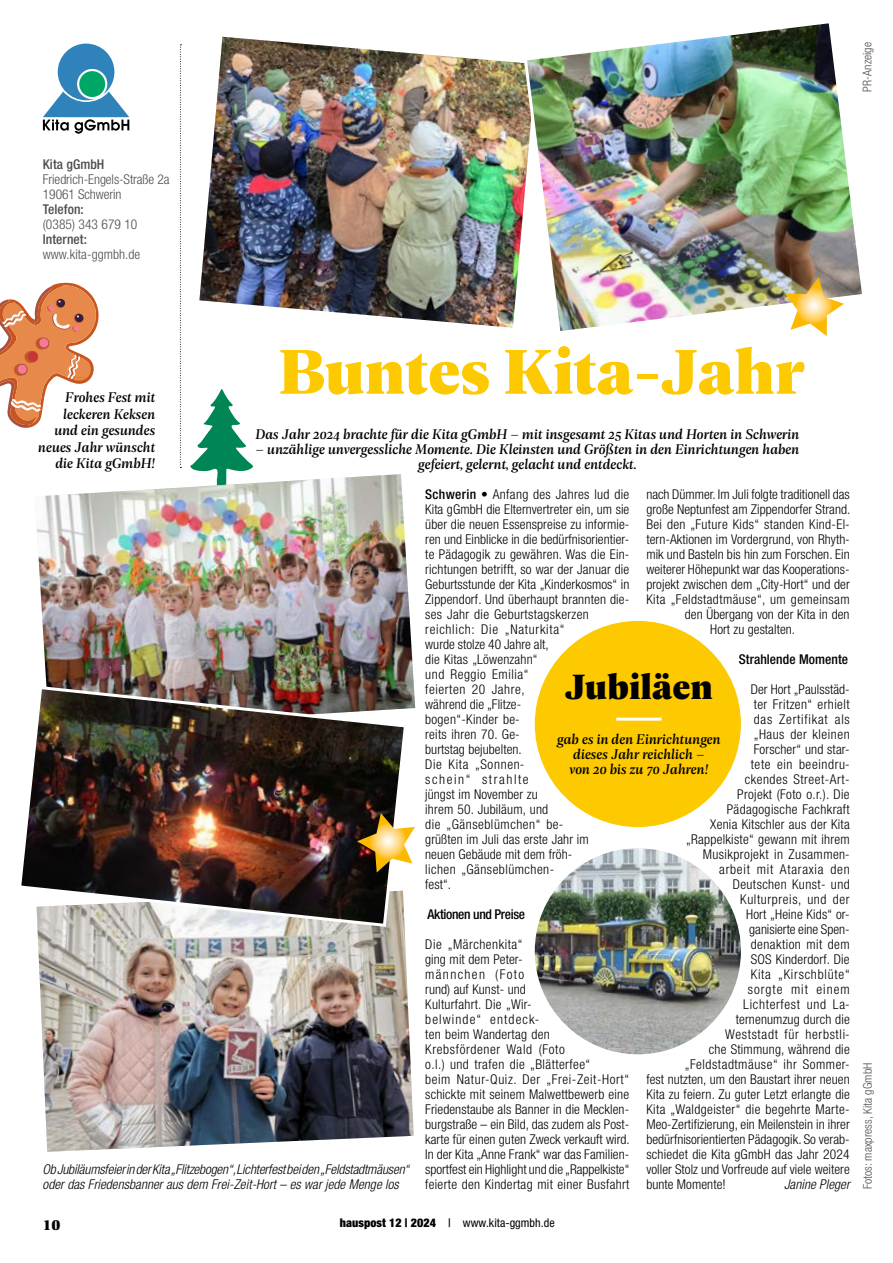
<style>
.page{position:relative;width:893px;height:1263px;background:#fff}
.page>*{position:absolute;margin:0;border:0;box-sizing:border-box;transform-origin:0 0}
.t1{font:900 67.5px "Geller Headline";letter-spacing:.005em;color:#fdc900}
.t2{font:900 37.5px "Geller Headline";letter-spacing:.005em;color:#000}
.t3{font:italic 500 15px/16.5px "Geller Headline";letter-spacing:.005em;color:#000;text-align:center}
.t4{font:900 15px "Geller Headline";color:#000}
.t5{font:300 condensed 13.5px/15px "Helvetica Neue LT Std";letter-spacing:.015em;color:#000}
.t6{font:italic 300 condensed 13.5px/15px "Helvetica Neue LT Std";letter-spacing:-.01em;color:#000}
.t7{font:300 condensed 13.5px/15px "Helvetica Neue LT Std";letter-spacing:-.005em;color:#4d4d4c}
.t8{font:300 condensed 13.5px "Helvetica Neue LT Std";letter-spacing:.04em;color:#000}
.t9{font:300 condensed 13.5px "Helvetica Neue LT Std";letter-spacing:.055em;color:#000}
.t10{font:300 condensed 13.5px "Helvetica Neue LT Std";letter-spacing:.035em;color:#000}
.t11{font:300 condensed 13.5px "Helvetica Neue LT Std";letter-spacing:.05em;color:#000}
.t12{font:300 condensed 13.5px "Helvetica Neue LT Std";letter-spacing:.045em;color:#000}
.t13{font:500 condensed 13.5px "Helvetica Neue LT Std";letter-spacing:.005em;color:#4d4d4c}
.t14{font:500 condensed 13.5px "Helvetica Neue LT Std";letter-spacing:-.025em;color:#000}
.t15{font:500 condensed 13.5px "Helvetica Neue LT Std";color:#000}
.t16{font:300 condensed 13.5px "Helvetica Neue LT Std";letter-spacing:.075em;color:#000}
.t17{font:300 condensed 12px "Helvetica Neue LT Std";letter-spacing:.005em;color:#4d4d4c}
.t18{font:condensed 12px "Helvetica Neue LT Std";letter-spacing:.005em;color:#000}
.s1{font-weight:500}
.s2{font-weight:900}
</style>
<div class="page">
<svg style="left:190px;top:389px;width:63px;height:85px"></svg>
<svg style="left:180px;top:44px;width:1px;height:424px"></svg>
<svg style="left:43px;top:44px;width:86px;height:90px"></svg>
<img style="left:199px;top:37px;width:323px;height:291px">
<img style="left:37px;top:474px;width:378px;height:235px">
<div style="left:532px;top:618px;width:212px;height:212px;background:#fdc900;border-radius:50%"></div>
<div style="left:529px;top:615px;width:217px;height:217px;border:5px solid #fff;border-radius:50%"></div>
<img style="left:535px;top:849px;width:205px;height:205px">
<div style="left:529px;top:843px;width:217px;height:217px;border:5px solid #fff;border-radius:50%"></div>
<hr style="left:616px;top:718px;width:46px;height:3px;background:#fff">
<svg style="left:0;top:282px;width:99px;height:146px"></svg>
<img style="left:522px;top:23px;width:340px;height:308px">
<img style="left:37px;top:928px;width:377px;height:224px">
<img style="left:21px;top:684px;width:388px;height:244px">
<svg style="left:357px;top:813px;width:58px;height:59px"></svg>
<svg style="left:785px;top:277px;width:59px;height:59px"></svg>
<p class="t13" style="left:43px;top:156px;width:63px">Kita gGmbH</p>
<p class="t7" style="left:43px;top:171px;width:128px">Friedrich-Engels-Straße 2a<br>19061 Schwerin</p>
<p class="t13" style="left:43px;top:201px;width:42px">Telefon:</p>
<p class="t7" style="left:43px;top:216px;width:96px">(0385) 343 679 10</p>
<p class="t13" style="left:43px;top:231px;width:46px">Internet:</p>
<p class="t7" style="left:43px;top:246px;width:99px">www.kita-ggmbh.de</p>
<p class="t17" style="left:860px;top:92px;width:51px;rotate:-90deg">PR-Anzeige</p>
<h1 class="t1" style="left:278px;top:323px;width:527px">Buntes Kita-Jahr</h1>
<p class="t3" style="left:256px;top:425px;width:545px">Das Jahr 2024 brachte für die Kita gGmbH – mit insgesamt 25 Kitas und Horten in Schwerin</p>
<p class="t3" style="left:256px;top:441px;width:545px;line-height:15px">– unzählige unvergessliche Momente. Die Kleinsten und Größten in den Einrichtungen haben gefeiert, gelernt, gelacht und entdeckt.</p>
<p class="t5" style="left:425px;top:486px;width:206px"><span class="s1">Schwerin •</span> Anfang des Jahres lud die<br>Kita gGmbH die Elternvertreter ein, um sie über die neuen Essenspreise zu informie&shy;ren und Einblicke in die bedürfnisorientier&shy;te Pädagogik zu gewähren. Was die Ein&shy;richtungen betrifft, so war der Januar die<br>Geburtsstunde der Kita „Kinderkosmos“ in<br>Zippendorf. Und überhaupt brannten die&shy;ses Jahr die Geburtstagskerzen reichlich: Die „Naturkita“<br>wurde stolze 40 Jahre alt,<br>die Kitas „Löwenzahn“<br>und Reggio Emilia“<br>feierten 20 Jahre,<br>während die „Flitze-<br>bogen“-Kinder be-<br>reits ihren 70. Ge-<br>burtstag bejubelten.<br>Die Kita „Sonnen-<br>schein“ strahlte<br>jüngst im November zu<br>ihrem 50. Jubiläum, und<br>die „Gänseblümchen“ be-<br>grüßten im Juli das erste Jahr im<br>neuen Gebäude mit dem fröh-<br>lichen „Gänseblümchen-<br>fest“.</p>
<p class="t14" style="left:427px;top:906px;width:99px">Aktionen und Preise</p>
<p class="t5" style="left:425px;top:936px;width:206px">Die „Märchenkita“<br>ging mit dem Peter-<br>männchen (Foto<br>rund) auf Kunst- und<br>Kulturfahrt. Die „Wir-<br>belwinde“ entdeck-<br>ten beim Wandertag den<br>Krebsfördener Wald (Foto<br>o.l.) und trafen die „Blätterfee“<br>beim Natur-Quiz. Der „Frei-Zeit-Hort“ schickte mit seinem Malwettbewerb eine<br>Friedenstaube als Banner in die Mecklen&shy;burgstraße – ein Bild, das zudem als Post&shy;karte für einen guten Zweck verkauft wird.<br>In der Kita „Anne Frank“ war das Familien&shy;sportfest ein Highlight und die „Rappelkiste“ feierte den Kindertag mit einer Busfahrt</p>
<p class="t3" style="left:38px;top:389px;width:118px;text-align:right">Frohes Fest mit leckeren Keksen und ein gesundes neues Jahr wünscht die Kita gGmbH!</p>
<p class="t5" style="left:646px;top:486px;width:205px">nach Dümmer. Im Juli folgte traditionell das</p>
<p class="t5" style="left:646px;top:501px;width:206px">große Neptunfest am Zippendorfer Strand.</p>
<p class="t5" style="left:646px;top:516px;width:205px">Bei den „Future Kids“ standen Kind-El-</p>
<p class="t5" style="left:646px;top:531px;width:205px">tern-Aktionen im Vordergrund, von Rhyth-</p>
<p class="t5" style="left:646px;top:546px;width:205px">mik und Basteln bis hin zum Forschen. Ein</p>
<p class="t5" style="left:646px;top:561px;width:205px">weiterer Höhepunkt war das Kooperations-</p>
<p class="t5" style="left:646px;top:576px;width:205px">projekt zwischen dem „City-Hort“ und der</p>
<p class="t5" style="left:646px;top:591px;width:205px">Kita „Feldstadtmäuse“, um gemeinsam</p>
<p class="t5" style="left:685px;top:606px;width:166px">den Übergang von der Kita in den</p>
<p class="t5" style="left:710px;top:621px;width:86px">Hort zu gestalten.</p>
<p class="t15" style="left:739px;top:651px;width:111px">Strahlende Momente</p>
<p class="t5" style="left:751px;top:681px;width:101px">Der Hort „Paulsstäd-</p>
<p class="t5" style="left:754px;top:696px;width:97px">ter Fritzen“ erhielt</p>
<p class="t9" style="left:754px;top:711px;width:98px">das Zertifikat als</p>
<p class="t8" style="left:754px;top:726px;width:97px">„Haus der kleinen</p>
<p class="t5" style="left:754px;top:741px;width:97px">Forscher“ und star-</p>
<p class="t12" style="left:751px;top:756px;width:100px">tete ein beeindru-</p>
<p class="t8" style="left:745px;top:771px;width:106px">ckendes Street-Art-</p>
<p class="t5" style="left:737px;top:786px;width:114px">Projekt (Foto o.r.). Die</p>
<p class="t5" style="left:727px;top:801px;width:125px">Pädagogische Fachkraft</p>
<p class="t5" style="left:710px;top:816px;width:141px">Xenia Kitschler aus der Kita</p>
<p class="t5" style="left:686px;top:831px;width:165px">„Rappelkiste“ gewann mit ihrem</p>
<p class="t10" style="left:703px;top:846px;width:149px">Musikprojekt in Zusammen-</p>
<p class="t9" style="left:719px;top:861px;width:132px">arbeit mit Ataraxia den</p>
<p class="t5" style="left:733px;top:876px;width:118px">Deutschen Kunst- und</p>
<p class="t12" style="left:740px;top:891px;width:111px">Kulturpreis, und der</p>
<p class="t5" style="left:746px;top:906px;width:105px">Hort „Heine Kids“ or-</p>
<p class="t5" style="left:749px;top:921px;width:102px">ganisierte eine Spen-</p>
<p class="t10" style="left:751px;top:936px;width:100px">denaktion mit dem</p>
<p class="t5" style="left:751px;top:951px;width:100px">SOS Kinderdorf. Die</p>
<p class="t9" style="left:751px;top:966px;width:101px">Kita „Kirschblüte“</p>
<p class="t16" style="left:748px;top:981px;width:103px">sorgte mit einem</p>
<p class="t11" style="left:743px;top:996px;width:108px">Lichterfest und La-</p>
<p class="t5" style="left:736px;top:1011px;width:116px">ternenumzug durch die</p>
<p class="t11" style="left:725px;top:1026px;width:126px">Weststadt für herbstli-</p>
<p class="t5" style="left:709px;top:1041px;width:143px">che Stimmung, während die</p>
<p class="t8" style="left:685px;top:1056px;width:166px">„Feldstadtmäuse“ ihr Sommer-</p>
<p class="t5" style="left:646px;top:1071px;width:205px">fest nutzten, um den Baustart ihrer neuen</p>
<p class="t5" style="left:646px;top:1086px;width:205px">Kita zu feiern. Zu guter Letzt erlangte die</p>
<p class="t5" style="left:646px;top:1101px;width:205px">Kita „Waldgeister“ die begehrte Marte-</p>
<p class="t5" style="left:646px;top:1116px;width:205px">Meo-Zertifizierung, ein Meilenstein in ihrer</p>
<p class="t5" style="left:646px;top:1131px;width:205px">bedürfnisorientierten Pädagogik. So verab-</p>
<p class="t5" style="left:646px;top:1146px;width:205px">schiedet die Kita gGmbH das Jahr 2024</p>
<p class="t5" style="left:646px;top:1161px;width:205px">voller Stolz und Vorfreude auf viele weitere</p>
<p class="t5" style="left:646px;top:1176px;width:81px">bunte Momente!</p>
<p class="t6" style="left:784px;top:1177px;width:67px">Janine Pleger</p>
<h2 class="t2" style="left:565px;top:660px;width:149px">Jubiläen</h2>
<p class="t3" style="left:557px;top:732px;width:165px;line-height:15px">gab es in den Einrichtungen dieses Jahr reichlich –<br>von 20 bis zu 70 Jahren!</p>
<p class="t6" style="left:43px;top:1162px;width:368px">Ob Jubiläumsfeier in der Kita „Flitzebogen“, Lichterfest bei den „Feldstadtmäusen“ oder das Friedensbanner aus dem Frei-Zeit-Hort – es war jede Menge los</p>
<p class="t4" style="left:43px;top:1214px;width:20px">10</p>
<p class="t18" style="left:340px;top:1215px;width:216px"><span class="s2">hauspost 12 | 2024</span> <span class="s1">|</span> www.kita-ggmbh.de</p>
<p class="t17" style="left:860px;top:1189px;width:128px;rotate:-90deg">Fotos: maxpress, Kita gGmbH</p>
</div>
